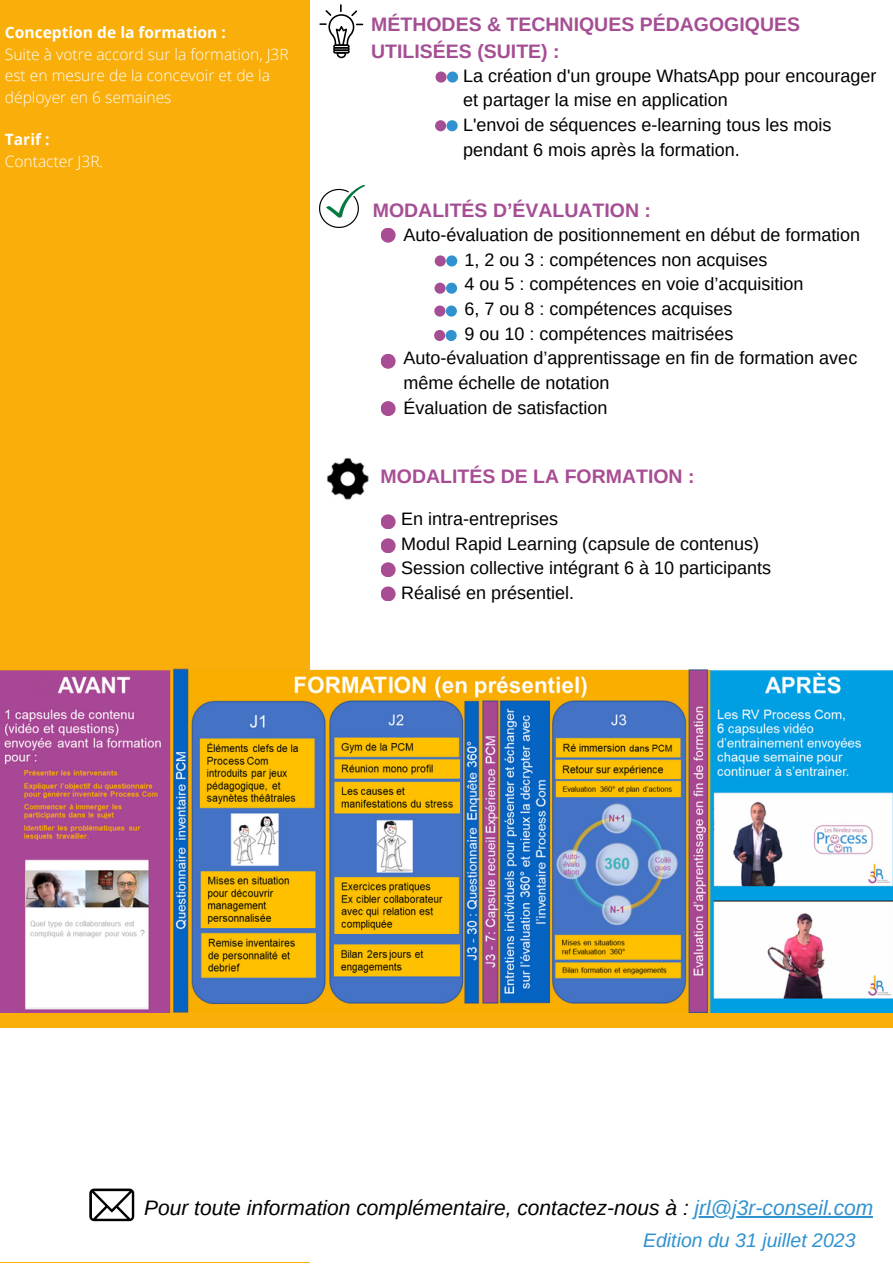
<style>
.page{position:relative;width:893px;height:1264px;background:#fff}
.page>*{position:absolute;margin:0;border:0;box-sizing:border-box;transform-origin:0 0}
.t1{font:italic 21px "Arimo";color:#000}
.t2{font:700 19.5px/27px "Arimo";color:#a54e94}
.t3{font:700 19.5px "Arimo";color:#a84d93}
.t4{font:italic 19.5px "Arimo";color:#3192d0}
.t5{font:18px/24.8px "Arimo";color:#000}
.t6{font:300 15.6px/21.3px "Open Sans";color:#fff}
.t7{font:700 15.6px "Open Sans";color:#fff}
.s1{color:#3192d0}
</style>
<div class="page">
<div style="left:0;top:0;width:310px;height:1262px;background:#f9ae0a"></div>
<div style="left:380px;top:228px;width:15px;height:15px;background:#a84d93;border-radius:50%"></div>
<div style="left:380px;top:354px;width:15px;height:15px;background:#a84d93;border-radius:50%"></div>
<div style="left:380px;top:401px;width:15px;height:15px;background:#a84d93;border-radius:50%"></div>
<div style="left:434px;top:255px;width:12px;height:11px;background:#a54e94;border-radius:50%"></div>
<div style="left:446px;top:255px;width:11px;height:11px;background:#3192d0;border-radius:50%"></div>
<div style="left:434px;top:283px;width:11px;height:11px;background:#a54e94;border-radius:50%"></div>
<div style="left:446px;top:283px;width:11px;height:11px;background:#3192d0;border-radius:50%"></div>
<div style="left:434px;top:305px;width:11px;height:11px;background:#a54e94;border-radius:50%"></div>
<div style="left:446px;top:305px;width:11px;height:11px;background:#3192d0;border-radius:50%"></div>
<div style="left:434px;top:330px;width:11px;height:11px;background:#a54e94;border-radius:50%"></div>
<div style="left:445px;top:330px;width:11px;height:11px;background:#3192d0;border-radius:50%"></div>
<img style="left:319px;top:185px;width:45px;height:43px">
<div style="left:380px;top:514px;width:15px;height:15px;background:#a84d93;border-radius:50%"></div>
<div style="left:380px;top:538px;width:15px;height:15px;background:#a84d93;border-radius:50%"></div>
<div style="left:380px;top:562px;width:15px;height:15px;background:#a84d93;border-radius:50%"></div>
<div style="left:380px;top:586px;width:15px;height:15px;background:#a84d93;border-radius:50%"></div>
<img style="left:327px;top:458px;width:42px;height:42px">
<svg style="left:319px;top:4px;width:44px;height:54px"></svg>
<div style="left:435px;top:71px;width:11px;height:12px;background:#a54e94;border-radius:50%"></div>
<div style="left:447px;top:71px;width:11px;height:12px;background:#3192d0;border-radius:50%"></div>
<div style="left:435px;top:120px;width:11px;height:11px;background:#a54e94;border-radius:50%"></div>
<div style="left:446px;top:120px;width:11px;height:11px;background:#3192d0;border-radius:50%"></div>
<div style="left:0;top:1022px;width:892px;height:239px;background:#fff"></div>
<svg style="left:89px;top:1188px;width:45px;height:33px"></svg>
<hr style="left:694px;top:1216px;width:179px;height:1px;background:#3192d0">
<div style="left:0;top:1008px;width:892px;height:20px;background:#f9ae0a"></div>
<img style="left:0;top:668px;width:892px;height:344px">
<p class="t7" style="left:5px;top:22px;width:222px">Conception de la formation :</p>
<p class="t6" style="left:5px;top:43px;width:285px">Suite à votre accord sur la formation, J3R est en mesure de la concevoir et de la déployer en 6 semaines</p>
<p class="t7" style="left:5px;top:129px;width:46px">Tarif :</p>
<p class="t6" style="left:5px;top:150px;width:100px">Contacter J3R.</p>
<p class="t2" style="left:371px;top:11px;width:430px">MÉTHODES &amp; TECHNIQUES PÉDAGOGIQUES<br>UTILISÉES (SUITE) :</p>
<p class="t5" style="left:463px;top:63px;width:415px">La création d'un groupe WhatsApp pour encourager</p>
<p class="t5" style="left:463px;top:88px;width:266px">et partager la mise en application</p>
<p class="t5" style="left:463px;top:112px;width:370px">L'envoi de séquences e-learning tous les mois</p>
<p class="t5" style="left:463px;top:137px;width:278px">pendant 6 mois après la formation.</p>
<p class="t2" style="left:373px;top:197px;width:280px">MODALITÉS D’ÉVALUATION :</p>
<p class="t5" style="left:403px;top:222px;width:458px">Auto-évaluation de positionnement en début de formation</p>
<p class="t5" style="left:464px;top:247px;width:304px">1, 2 ou 3 : compétences non acquises</p>
<p class="t5" style="left:464px;top:272px;width:340px">4 ou 5 : compétences en voie d’acquisition</p>
<p class="t5" style="left:464px;top:296px;width:269px">6, 7 ou 8 : compétences acquises</p>
<p class="t5" style="left:464px;top:321px;width:270px">9 ou 10 : compétences maitrisées</p>
<p class="t5" style="left:403px;top:346px;width:455px">Auto-évaluation d’apprentissage en fin de formation avec même échelle de notation</p>
<p class="t5" style="left:403px;top:395px;width:205px">Évaluation de satisfaction</p>
<p class="t3" style="left:380px;top:465px;width:315px">MODALITÉS DE LA FORMATION :</p>
<p class="t5" style="left:401px;top:506px;width:158px">En intra-entreprises</p>
<p class="t5" style="left:401px;top:531px;width:359px">Modul Rapid Learning (capsule de contenus)</p>
<p class="t5" style="left:401px;top:555px;width:371px">Session collective intégrant 6 à 10 participants</p>
<p class="t5" style="left:401px;top:580px;width:174px">Réalisé en présentiel.</p>
<p class="t1" style="left:144px;top:1196px;width:730px">Pour toute information complémentaire, contactez-nous à : <span class="s1">jrl@j3r-conseil.com</span></p>
<p class="t4" style="left:643px;top:1229px;width:214px">Edition du 31 juillet 2023</p>
</div>
